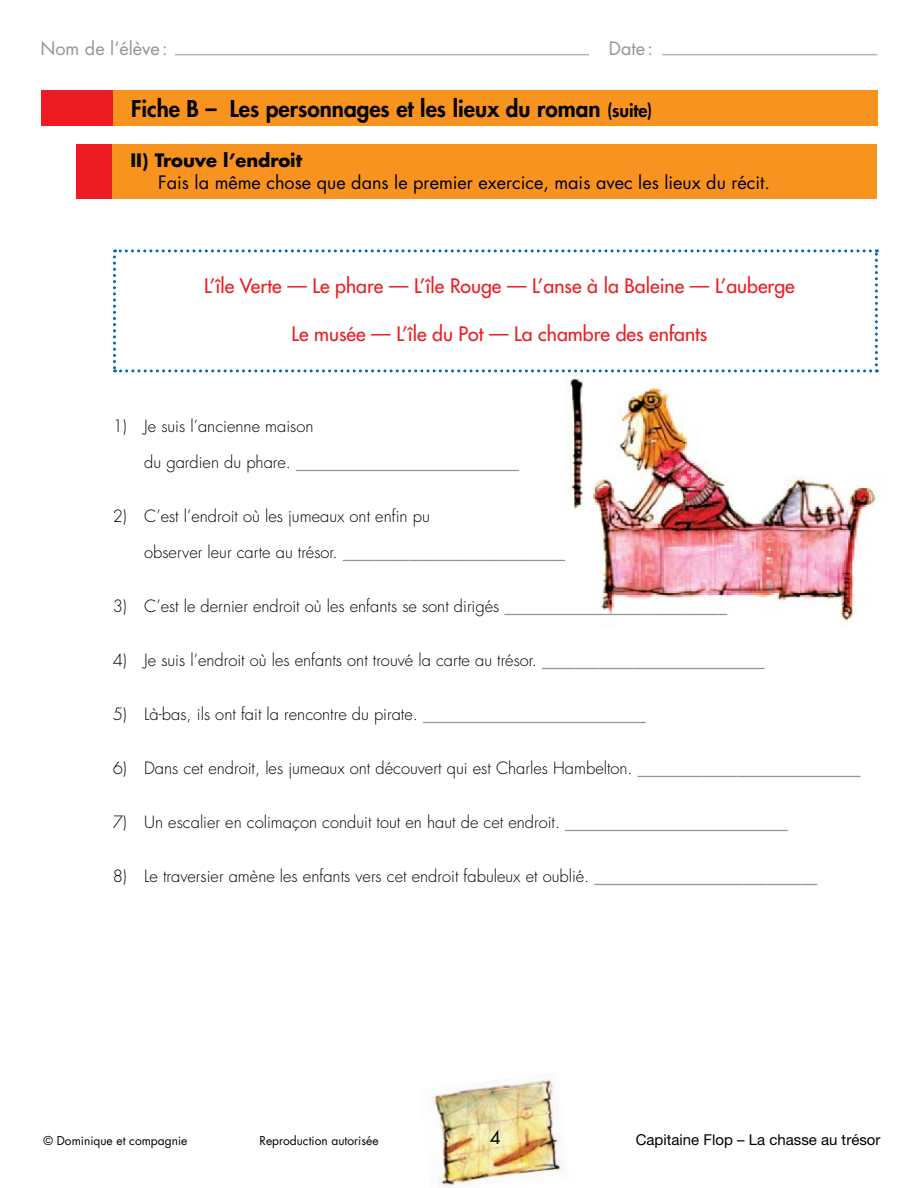
<style>
.page{position:relative;width:918px;height:1188px;background:#fff}
.page>*{position:absolute;margin:0;border:0;box-sizing:border-box;transform-origin:0 0}
.t1{font:800 22.5px "Futura";color:#000}
.t2{font:19.5px "Futura";color:#ed1c24}
.t3{font:18px "Futura";color:#000}
.t4{font:18px "Futura";color:#939598}
.t5{font:700 18px "Futura";color:#000}
.t6{font:300 16.5px/36px "Futura";color:#000}
.t7{font:15px "Helvetica Neue";color:#000}
.t8{font:12px "Futura";color:#000}
.s1{font-size:18px}
.s2{color:#939598}
</style>
<div class="page">
<hr style="left:175px;top:54px;width:414px;height:1px;background:#939598">
<hr style="left:662px;top:54px;width:215px;height:1px;background:#939598">
<img style="left:429px;top:1074px;width:133px;height:114px">
<img style="left:550px;top:369px;width:329px;height:257px">
<div style="left:41px;top:90px;width:72px;height:36px;background:#ed1c24"></div>
<div style="left:113px;top:90px;width:765px;height:36px;background:#f7931e"></div>
<svg style="left:113px;top:249px;width:765px;height:123px"></svg>
<div style="left:76px;top:144px;width:36px;height:54px;background:#ed1c24"></div>
<div style="left:112px;top:144px;width:765px;height:54px;background:#f7931e"></div>
<p class="t4" style="left:40px;top:36px;width:129px">Nom de l’élève:</p>
<p class="t4" style="left:609px;top:36px;width:46px">Date:</p>
<h1 class="t1" style="left:131px;top:94px;width:523px">Fiche B – Les personnages et les lieux du roman <span class="s1">(suite)</span></h1>
<p class="t5" style="left:131px;top:148px;width:173px">II) Trouve l’endroit</p>
<p class="t3" style="left:158px;top:170px;width:613px">Fais la même chose que dans le premier exercice, mais avec les lieux du récit.</p>
<p class="t2" style="left:204px;top:273px;width:592px">L’île Verte — Le phare — L’île Rouge — L’anse à la Baleine — L’auberge</p>
<p class="t2" style="left:292px;top:321px;width:417px">Le musée — L’île du Pot — La chambre des enfants</p>
<p class="t6" style="left:144px;top:408px;width:376px;text-indent:-31px">1) Je suis l’ancienne maison<br>du gardien du phare. <span class="s2">___________________________</span></p>
<p class="t6" style="left:144px;top:498px;width:423px;text-indent:-31px">2) C’est l’endroit où les jumeaux ont enfin pu<br>observer leur carte au trésor. <span class="s2">___________________________</span></p>
<p class="t6" style="left:113px;top:588px;width:616px">3) C’est le dernier endroit où les enfants se sont dirigés <span class="s2">___________________________</span></p>
<p class="t6" style="left:113px;top:642px;width:654px">4) Je suis l’endroit où les enfants ont trouvé la carte au trésor. <span class="s2">___________________________</span></p>
<p class="t6" style="left:113px;top:696px;width:535px">5) Là-bas, ils ont fait la rencontre du pirate. <span class="s2">___________________________</span></p>
<p class="t6" style="left:113px;top:750px;width:749px">6) Dans cet endroit, les jumeaux ont découvert qui est Charles Hambelton. <span class="s2">___________________________</span></p>
<p class="t6" style="left:113px;top:804px;width:677px">7) Un escalier en colimaçon conduit tout en haut de cet endroit. <span class="s2">___________________________</span></p>
<p class="t6" style="left:113px;top:858px;width:706px">8) Le traversier amène les enfants vers cet endroit fabuleux et oublié. <span class="s2">___________________________</span></p>
<p class="t8" style="left:44px;top:1132px;width:145px">© Dominique et compagnie</p>
<p class="t8" style="left:260px;top:1132px;width:121px">Reproduction autorisée</p>
<p class="t3" style="left:490px;top:1125px;width:13px">4</p>
<p class="t7" style="left:636px;top:1130px;width:246px">Capitaine Flop – La chasse au trésor</p>
</div>
